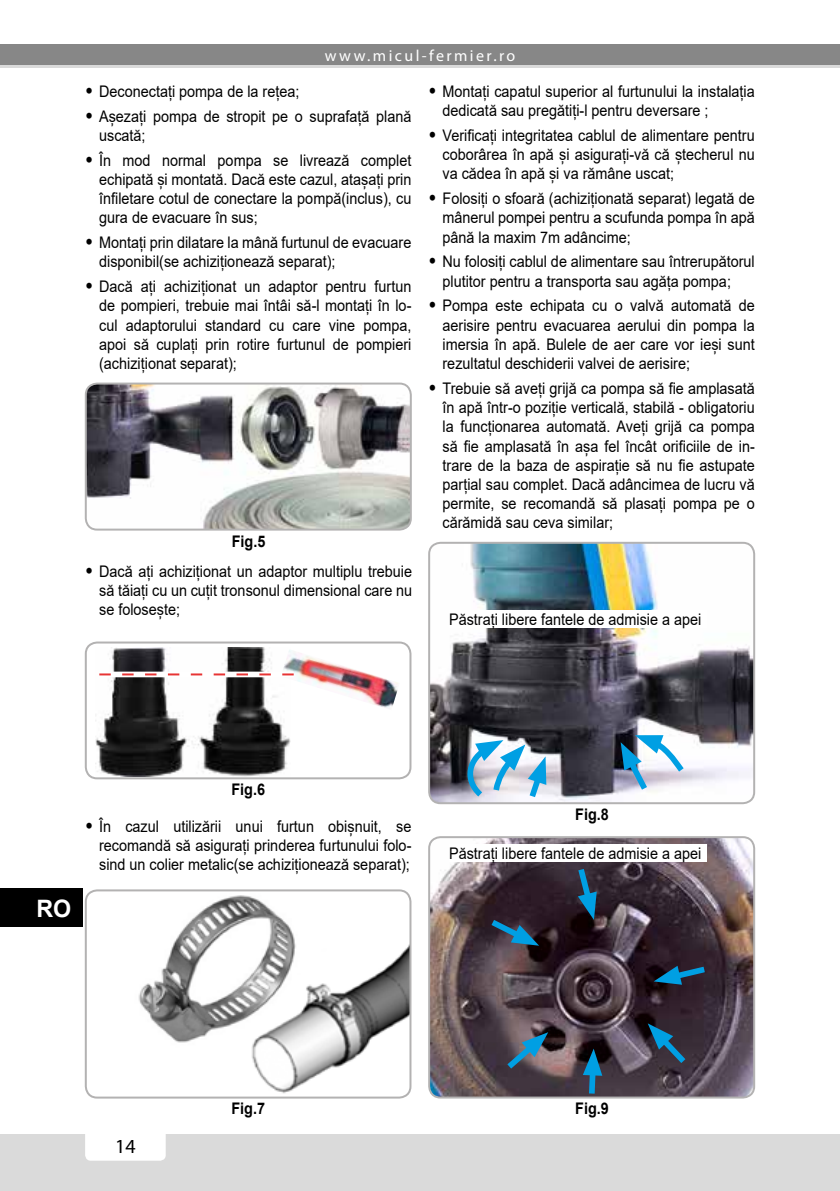
<style>
.page{position:relative;width:840px;height:1191px;background:#fff}
.page>*{position:absolute;margin:0;border:0;box-sizing:border-box;transform-origin:0 0}
.t1{font:700 24px "Arial";color:#fff}
.t2{font:20px "Myriad Pro";color:#000}
.t3{font:16px/19.2px "Arial";color:#000;text-align:justify;scale:.9 1}
.t4{font:700 16px "Arial";color:#000;scale:.9 1}
.t5{font:16px "Myriad Pro";letter-spacing:.15em;color:#fff}
.s1{font-weight:900;font-size:18px}
</style>
<div class="page">
<div style="left:0;top:1134px;width:839px;height:57px;background:#dadada"></div>
<div style="left:85px;top:1120px;width:81px;height:40px;background:#fff;border-radius:6px"></div>
<div style="left:0;top:44px;width:839px;height:24px;background:#878787"></div>
<hr style="left:0;top:65px;width:839px;height:3px;background:#dadada">
<div style="left:0;top:888px;width:82px;height:39px;background:#000"></div>
<img style="left:429px;top:543px;width:324px;height:260px">
<div style="left:428px;top:542px;width:326px;height:262px;border:2px solid #b3b2b2;border-radius:11px"></div>
<img style="left:429px;top:837px;width:324px;height:260px">
<div style="left:428px;top:836px;width:326px;height:262px;border:2px solid #b3b2b2;border-radius:11px"></div>
<div style="left:449px;top:610px;width:257px;height:17px;background:#fff"></div>
<div style="left:449px;top:844px;width:257px;height:17px;background:#fff"></div>
<svg style="left:464px;top:740px;width:83px;height:63px"></svg>
<svg style="left:620px;top:733px;width:69px;height:63px"></svg>
<svg style="left:485px;top:914px;width:54px;height:32px;background:#2a435b"></svg>
<svg style="left:574px;top:862px;width:22px;height:58px"></svg>
<svg style="left:653px;top:962px;width:57px;height:22px"></svg>
<svg style="left:647px;top:1023px;width:44px;height:46px;background:#2e4459"></svg>
<svg style="left:501px;top:1032px;width:47px;height:42px;background:#4e6174"></svg>
<svg style="left:582px;top:1048px;width:20px;height:51px"></svg>
<img style="left:86px;top:383px;width:324px;height:146px">
<div style="left:85px;top:382px;width:326px;height:148px;border:2px solid #b3b2b2;border-radius:11px"></div>
<img style="left:95px;top:647px;width:195px;height:129px">
<div style="left:85px;top:641px;width:326px;height:138px;border:2px solid #b3b2b2;border-radius:11px"></div>
<img style="left:281px;top:649px;width:117px;height:61px">
<svg style="left:99px;top:671px;width:194px;height:6px"></svg>
<svg style="left:99px;top:673px;width:194px;height:2px"></svg>
<img style="left:138px;top:892px;width:272px;height:203px">
<div style="left:85px;top:889px;width:326px;height:209px;border:2px solid #b3b2b2;border-radius:11px"></div>
<p class="t5" style="left:325px;top:45px;width:192px">www.micul-fermier.ro</p>
<p class="t3" style="left:85px;top:81px;width:239px"><span class="s1">•</span> Deconectați pompa de la rețea;</p>
<p class="t3" style="left:99px;top:106px;width:348px;text-indent:-14px"><span class="s1">•</span> Așezați pompa de stropit pe o suprafață plană uscată;</p>
<p class="t3" style="left:99px;top:150px;width:348px;text-indent:-14px"><span class="s1">•</span> În mod normal pompa se livrează complet echipată și montată. Dacă este cazul, atașați prin înfiletare cotul de conectare la pompă(inclus), cu gura de evacuare în sus;</p>
<p class="t3" style="left:99px;top:233px;width:348px;text-indent:-14px"><span class="s1">•</span> Montați prin dilatare la mână furtunul de evacuare disponibil(se achiziționează separat);</p>
<p class="t3" style="left:99px;top:277px;width:348px;text-indent:-14px"><span class="s1">•</span> Dacă ați achiziționat un adaptor pentru furtun de pompieri, trebuie mai întâi să-l montați în lo&shy;cul adaptorului standard cu care vine pompa, apoi să cuplați prin rotire furtunul de pompieri (achiziționat separat);</p>
<p class="t4" style="left:232px;top:530px;width:39px">Fig.5</p>
<p class="t3" style="left:99px;top:561px;width:349px;text-indent:-14px"><span class="s1">•</span> Dacă ați achiziționat un adaptor multiplu trebuie să tăiați cu un cuțit tronsonul dimensional care nu se folosește;</p>
<p class="t3" style="left:442px;top:81px;width:348px;text-indent:-14px"><span class="s1">•</span> Montați capatul superior al furtunului la instalația dedicată sau pregătiți-l pentru deversare ;</p>
<p class="t3" style="left:442px;top:125px;width:348px;text-indent:-14px"><span class="s1">•</span> Verificați integritatea cablul de alimentare pentru coborârea în apă și asigurați-vă că ștecherul nu va cădea în apă și va rămâne uscat;</p>
<p class="t3" style="left:442px;top:189px;width:348px;text-indent:-14px"><span class="s1">•</span> Folosiți o sfoară (achiziționată separat) legată de mânerul pompei pentru a scufunda pompa în apă până la maxim 7m adâncime;</p>
<p class="t3" style="left:442px;top:252px;width:348px;text-indent:-14px"><span class="s1">•</span> Nu folosiți cablul de alimentare sau întrerupătorul plutitor pentru a transporta sau agăța pompa;</p>
<p class="t3" style="left:442px;top:296px;width:348px;text-indent:-14px"><span class="s1">•</span> Pompa este echipata cu o valvă automată de aerisire pentru evacuarea aerului din pompa la imersia în apă. Bulele de aer care vor ieși sunt rezultatul deschiderii valvei de aerisire;</p>
<p class="t3" style="left:442px;top:379px;width:348px;text-indent:-14px"><span class="s1">•</span> Trebuie să aveți grijă ca pompa să fie amplasată în apă într-o poziție verticală, stabilă - obligatoriu la funcționarea automată. Aveți grijă ca pompa să fie amplasată în așa fel încât orificiile de in&shy;trare de la baza de aspirație să nu fie astupate parțial sau complet. Dacă adâncimea de lucru vă permite, se recomandă să plasați pompa pe o cărămidă sau ceva similar;</p>
<p class="t3" style="left:449px;top:609px;width:282px">Păstrați libere fantele de admisie a apei</p>
<h1 class="t1" style="left:36px;top:891px;width:36px">RO</h1>
<p class="t4" style="left:231px;top:778px;width:39px">Fig.6</p>
<p class="t3" style="left:99px;top:816px;width:348px;text-indent:-14px"><span class="s1">•</span> În cazul utilizării unui furtun obișnuit, se recomandă să asigurați prinderea furtunului folo&shy;sind un colier metalic(se achiziționează separat);</p>
<p class="t4" style="left:575px;top:803px;width:39px">Fig.8</p>
<p class="t3" style="left:449px;top:843px;width:282px">Păstrați libere fantele de admisie a apei</p>
<p class="t2" style="left:115px;top:1133px;width:22px">14</p>
<p class="t4" style="left:231px;top:1097px;width:39px">Fig.7</p>
<p class="t4" style="left:575px;top:1097px;width:39px">Fig.9</p>
</div>
